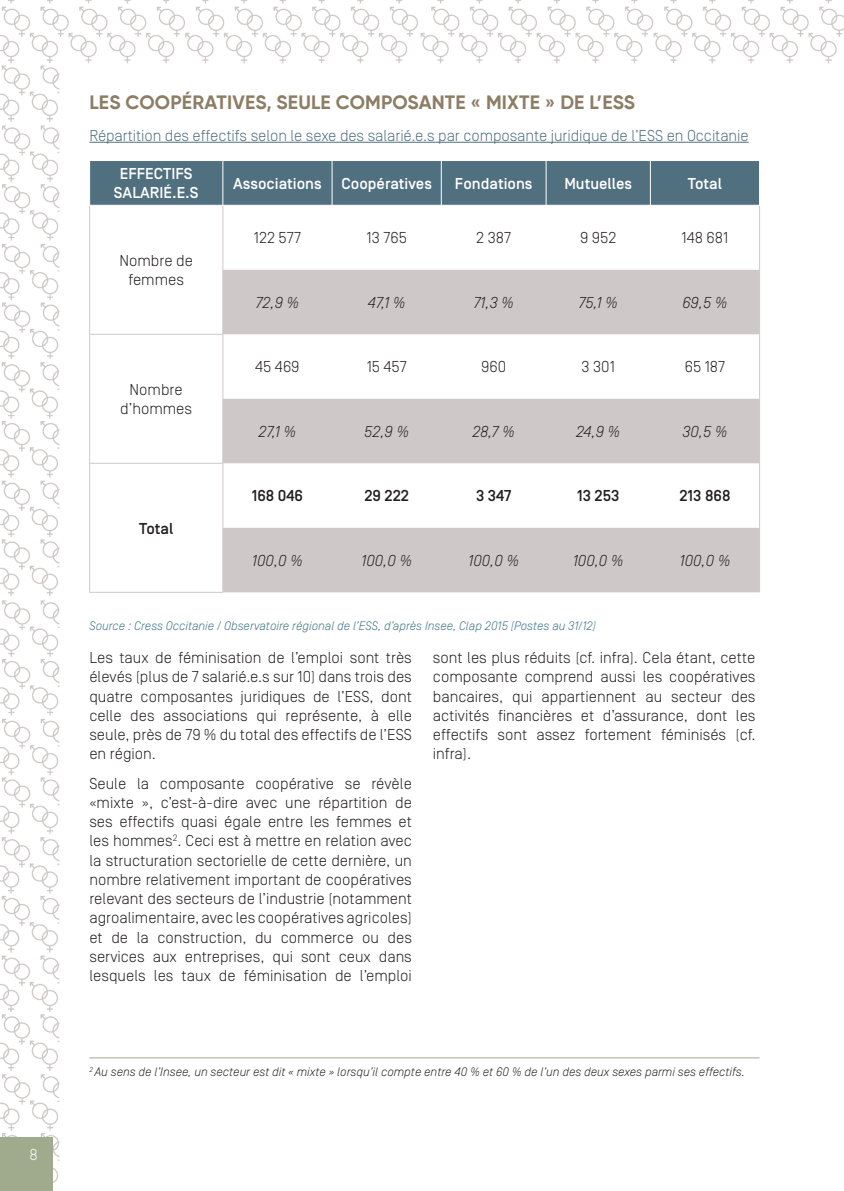
<style>
.page{position:relative;width:844px;height:1191px;background:#fff}
.page>*{position:absolute;margin:0;border:0;box-sizing:border-box;transform-origin:0 0}
.t1{font:700 19.25px "Gilroy";letter-spacing:.01em;color:#8d7d65}
.t2{font:300 15.75px/19.2px "Simplon BP";color:#231f20;text-align:justify}
.t3{font:300 15.75px "Simplon BP";letter-spacing:-.005em;color:#506f7f}
.t4{font:italic 300 15.75px "Simplon BP";color:#231f20}
.t5{font:500 15.75px/18.9px "Simplon BP";color:#fff;text-align:center}
.t6{font:500 15.75px "Simplon BP";color:#231f20}
.t7{font:300 15.75px "Simplon BP";color:#fff}
.t8{font:italic 300 12.25px "Simplon BP";color:#231f20}
.t9{font:italic 300 12.25px "Simplon BP";color:#377282}
</style>
<div class="page">
<img style="left:0;top:0;width:843px;height:1187px">
<div style="left:0;top:1137px;width:53px;height:54px;background:#a0ab8d"></div>
<hr style="left:89px;top:1057px;width:670px;height:1px;background:#a0ab8d">
<div style="left:90px;top:161px;width:669px;height:44px;background:#506f7f"></div>
<svg style="left:223px;top:270px;width:536px;height:322px;fill:#cfc8c8"></svg>
<hr style="left:89px;top:205px;width:1px;height:65px;background:#cfc8c8">
<hr style="left:222px;top:205px;width:1px;height:65px;background:#cfc8c8">
<hr style="left:89px;top:270px;width:1px;height:64px;background:#cfc8c8">
<hr style="left:222px;top:270px;width:1px;height:64px;background:#cfc8c8">
<hr style="left:89px;top:334px;width:134px;height:1px;background:#cfc8c8">
<hr style="left:89px;top:334px;width:1px;height:65px;background:#cfc8c8">
<hr style="left:222px;top:334px;width:1px;height:65px;background:#cfc8c8">
<hr style="left:89px;top:399px;width:1px;height:64px;background:#cfc8c8">
<hr style="left:222px;top:399px;width:1px;height:64px;background:#cfc8c8">
<hr style="left:89px;top:463px;width:134px;height:1px;background:#cfc8c8">
<hr style="left:89px;top:463px;width:1px;height:65px;background:#cfc8c8">
<hr style="left:222px;top:463px;width:1px;height:65px;background:#cfc8c8">
<hr style="left:89px;top:528px;width:1px;height:64px;background:#cfc8c8">
<hr style="left:222px;top:528px;width:1px;height:64px;background:#cfc8c8">
<hr style="left:89px;top:592px;width:134px;height:1px;background:#cfc8c8">
<hr style="left:759px;top:205px;width:1px;height:65px;background:#cfc8c8">
<hr style="left:759px;top:270px;width:1px;height:64px;background:#cfc8c8">
<hr style="left:759px;top:334px;width:1px;height:65px;background:#cfc8c8">
<hr style="left:759px;top:399px;width:1px;height:64px;background:#cfc8c8">
<hr style="left:759px;top:463px;width:1px;height:65px;background:#cfc8c8">
<hr style="left:759px;top:528px;width:1px;height:64px;background:#cfc8c8">
<hr style="left:89px;top:160px;width:134px;height:1px;background:#fff">
<hr style="left:223px;top:160px;width:109px;height:1px;background:#fff">
<hr style="left:222px;top:161px;width:1px;height:44px;background:#fff">
<hr style="left:332px;top:160px;width:109px;height:1px;background:#fff">
<hr style="left:332px;top:161px;width:1px;height:44px;background:#fff">
<hr style="left:441px;top:160px;width:105px;height:1px;background:#fff">
<hr style="left:441px;top:161px;width:1px;height:44px;background:#fff">
<hr style="left:546px;top:160px;width:104px;height:1px;background:#fff">
<hr style="left:545px;top:161px;width:1px;height:44px;background:#fff">
<hr style="left:650px;top:160px;width:109px;height:1px;background:#fff">
<hr style="left:650px;top:161px;width:1px;height:44px;background:#fff">
<hr style="left:759px;top:161px;width:1px;height:44px;background:#fff">
<hr style="left:89px;top:205px;width:134px;height:1px;background:#fff">
<hr style="left:223px;top:205px;width:109px;height:1px;background:#fff">
<hr style="left:332px;top:205px;width:109px;height:1px;background:#fff">
<hr style="left:441px;top:205px;width:105px;height:1px;background:#fff">
<hr style="left:546px;top:205px;width:104px;height:1px;background:#fff">
<hr style="left:650px;top:205px;width:109px;height:1px;background:#fff">
<hr style="left:89px;top:161px;width:1px;height:44px;background:#fff">
<hr style="left:89px;top:142px;width:659px;height:1px;background:#506f7f">
<p class="t7" style="left:30px;top:1145px;width:10px">8</p>
<p class="t1" style="left:89px;top:90px;width:547px">LES COOPÉRATIVES, SEULE COMPOSANTE « MIXTE » DE L’ESS</p>
<p class="t3" style="left:89px;top:126px;width:660px">Répartition des effectifs selon le sexe des salarié.e.s par composante juridique de l’ESS en Occitanie</p>
<p class="t5" style="left:114px;top:165px;width:86px">EFFECTIFS<br>SALARIÉ.E.S</p>
<p class="t5" style="left:233px;top:174px;width:90px">Associations</p>
<p class="t5" style="left:341px;top:174px;width:92px">Coopératives</p>
<p class="t5" style="left:455px;top:174px;width:79px">Fondations</p>
<p class="t5" style="left:564px;top:174px;width:69px">Mutuelles</p>
<p class="t5" style="left:687px;top:174px;width:36px">Total</p>
<p class="t2" style="left:119px;top:251px;width:75px;text-align:center">Nombre de femmes</p>
<p class="t2" style="left:120px;top:380px;width:73px;text-align:center">Nombre d’hommes</p>
<p class="t6" style="left:139px;top:519px;width:36px">Total</p>
<p class="t2" style="left:254px;top:228px;width:49px">122 577</p>
<p class="t2" style="left:366px;top:228px;width:42px">13 765</p>
<p class="t2" style="left:476px;top:228px;width:36px">2 387</p>
<p class="t2" style="left:580px;top:228px;width:38px">9 952</p>
<p class="t2" style="left:681px;top:228px;width:48px">148 681</p>
<p class="t4" style="left:255px;top:293px;width:45px">72,9 %</p>
<p class="t4" style="left:368px;top:293px;width:39px">47,1 %</p>
<p class="t4" style="left:473px;top:293px;width:42px">71,3 %</p>
<p class="t4" style="left:578px;top:293px;width:41px">75,1 %</p>
<p class="t4" style="left:682px;top:293px;width:47px">69,5 %</p>
<p class="t2" style="left:255px;top:357px;width:46px">45 469</p>
<p class="t2" style="left:366px;top:357px;width:41px">15 457</p>
<p class="t2" style="left:481px;top:357px;width:27px">960</p>
<p class="t2" style="left:581px;top:357px;width:35px">3 301</p>
<p class="t2" style="left:684px;top:357px;width:42px">65 187</p>
<p class="t4" style="left:258px;top:422px;width:39px">27,1 %</p>
<p class="t4" style="left:364px;top:422px;width:46px">52,9 %</p>
<p class="t4" style="left:472px;top:422px;width:44px">28,7 %</p>
<p class="t4" style="left:576px;top:422px;width:46px">24,9 %</p>
<p class="t4" style="left:682px;top:422px;width:47px">30,5 %</p>
<p class="t6" style="left:252px;top:487px;width:53px">168 046</p>
<p class="t6" style="left:364px;top:487px;width:46px">29 222</p>
<p class="t6" style="left:476px;top:487px;width:37px">3 347</p>
<p class="t6" style="left:577px;top:487px;width:44px">13 253</p>
<p class="t6" style="left:679px;top:487px;width:52px">213 868</p>
<p class="t4" style="left:252px;top:551px;width:52px">100,0 %</p>
<p class="t4" style="left:361px;top:551px;width:52px">100,0 %</p>
<p class="t4" style="left:468px;top:551px;width:52px">100,0 %</p>
<p class="t4" style="left:572px;top:551px;width:52px">100,0 %</p>
<p class="t4" style="left:679px;top:551px;width:52px">100,0 %</p>
<p class="t9" style="left:89px;top:618px;width:508px">Source : Cress Occitanie / Observatoire régional de l’ESS, d’après Insee, Clap 2015 (Postes au 31/12)</p>
<p class="t2" style="left:89px;top:648px;width:324px">Les taux de féminisation de l’emploi sont très élevés (plus de 7 salarié.e.s sur 10) dans trois des quatre composantes juridiques de l’ESS, dont celle des associations qui représente, à elle seule, près de 79 % du total des effectifs de l’ESS en région.</p>
<p class="t2" style="left:89px;top:773px;width:324px">Seule la composante coopérative se révèle «mixte », c’est-à-dire avec une répartition de ses effectifs quasi égale entre les femmes et les hommes<sup>2</sup>. Ceci est à mettre en relation avec la structuration sectorielle de cette dernière, un nombre relativement important de coopératives relevant des secteurs de l’industrie (notamment agroalimentaire, avec les coopératives agricoles) et de la construction, du commerce ou des services aux entreprises, qui sont ceux dans lesquels les taux de féminisation de l’emploi</p>
<p class="t2" style="left:433px;top:648px;width:324px">sont les plus réduits (cf. infra). Cela étant, cette composante comprend aussi les coopératives bancaires, qui appartiennent au secteur des activités financières et d’assurance, dont les effectifs sont assez fortement féminisés (cf. infra).</p>
<p class="t8" style="left:89px;top:1064px;width:657px"><sup>2</sup> Au sens de l’Insee, un secteur est dit « mixte » lorsqu’il compte entre 40 % et 60 % de l’un des deux sexes parmi ses effectifs.</p>
</div>
